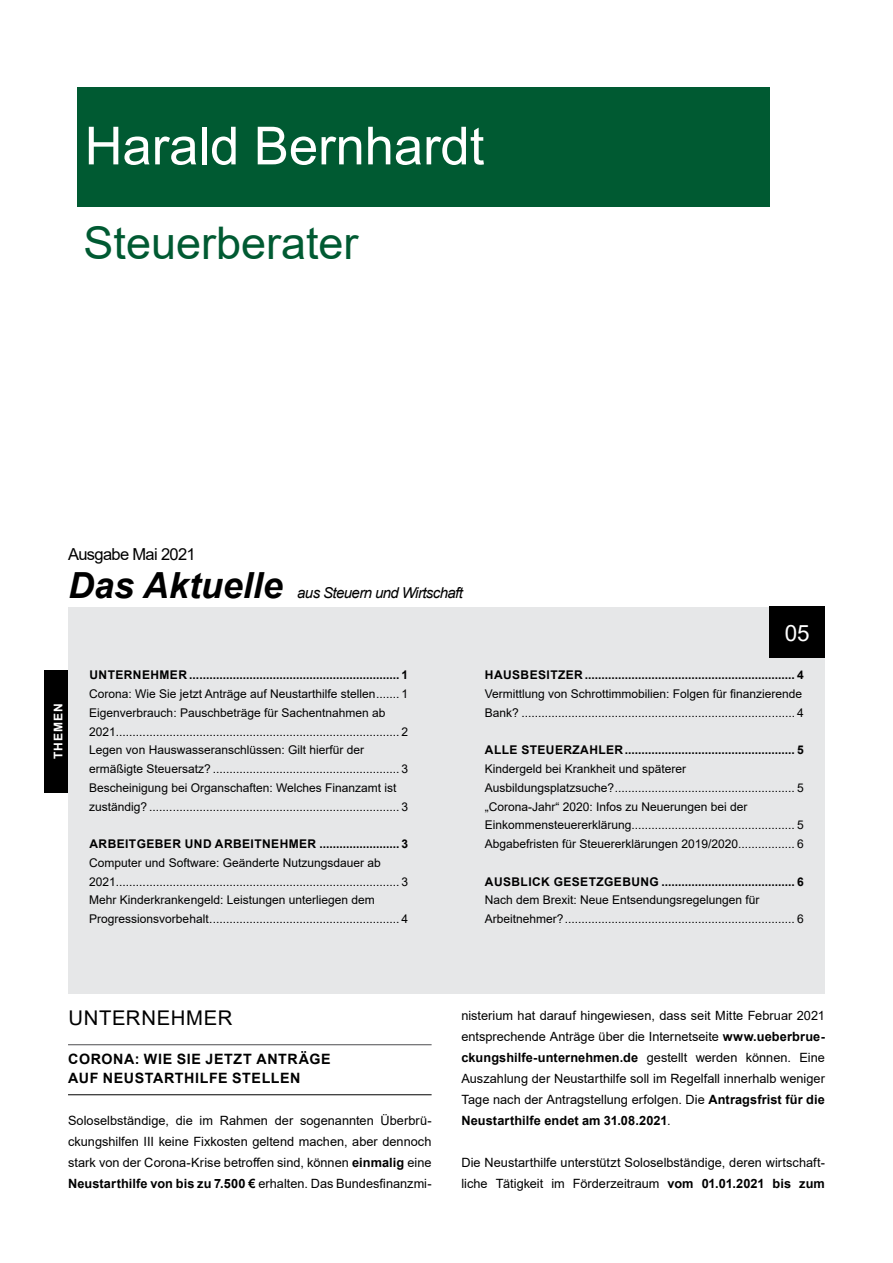
<style>
.page{position:relative;width:893px;height:1263px;background:#fff}
.page>*{position:absolute;margin:0;border:0;box-sizing:border-box;transform-origin:0 0}
.t1{font:52.5px "Arial";color:#fff}
.t2{font:45px "Arial";color:#005a32}
.t3{font:italic 700 36px "Arial";color:#000}
.t4{font:22.5px "Arial";color:#fff}
.t5{font:20.25px "Arial";letter-spacing:.035em;color:#000}
.t6{font:16.5px "Arial";letter-spacing:-.04em;color:#000}
.t7{font:italic 15px "Arial";letter-spacing:-.04em;color:#000}
.t8{font:700 14.25px/19.5px "Arial";letter-spacing:.045em;color:#000}
.t9{font:12.75px/21px "Arial";color:#000;text-align:justify}
.t10{font:12px/18.8px "Arial";color:#000}
.t11{font:700 12px "Arial";letter-spacing:.035em;color:#000}
.t12{font:700 12px "Arial";letter-spacing:.085em;color:#fff}
.s1{font-weight:700}
</style>
<div class="page">
<div style="left:77px;top:87px;width:693px;height:119px;background:#005a32"></div>
<div style="left:68px;top:607px;width:757px;height:387px;background:#e6e7e8"></div>
<hr style="left:68px;top:1044px;width:364px;height:1px;background:#4d4d4f">
<hr style="left:68px;top:1094px;width:364px;height:1px;background:#000">
<div style="left:770px;top:607px;width:55px;height:51px;background:#000"></div>
<div style="left:45px;top:670px;width:23px;height:122px;background:#000"></div>
<h1 class="t1" style="left:85px;top:110px;width:401px">Harald Bernhardt</h1>
<h2 class="t2" style="left:84px;top:212px;width:277px">Steuerberater</h2>
<h3 class="t6" style="left:68px;top:543px;width:129px">Ausgabe Mai 2021</h3>
<h3 class="t3" style="left:68px;top:561px;width:216px">Das Aktuelle</h3>
<p class="t7" style="left:297px;top:583px;width:167px">aus Steuern und Wirtschaft</p>
<p class="t12" style="left:50px;top:759px;width:57px;rotate:-90deg">THEMEN</p>
<p class="t11" style="left:90px;top:667px;width:320px">UNTERNEHMER ............................................................... 1</p>
<p class="t10" style="left:89px;top:684px;width:320px">Corona: Wie Sie jetzt Anträge auf Neustarthilfe stellen....... 1<br>Eigenverbrauch: Pauschbeträge für Sachentnahmen ab 2021..................................................................................... 2<br>Legen von Hauswasseranschlüssen: Gilt hierfür der ermäßigte Steuersatz? ........................................................ 3<br>Bescheinigung bei Organschaften: Welches Finanzamt ist zuständig? ........................................................................... 3</p>
<p class="t11" style="left:90px;top:835px;width:320px">ARBEITGEBER UND ARBEITNEHMER ........................ 3</p>
<p class="t10" style="left:89px;top:853px;width:320px">Computer und Software: Geänderte Nutzungsdauer ab 2021..................................................................................... 3<br>Mehr Kinderkrankengeld: Leistungen unterliegen dem Progressionsvorbehalt......................................................... 4</p>
<h3 class="t4" style="left:785px;top:617px;width:27px">05</h3>
<p class="t11" style="left:485px;top:667px;width:10px">HAU</p>
<p class="t11" style="left:512px;top:667px;width:293px">SBESITZER ............................................................... 4</p>
<p class="t10" style="left:485px;top:684px;width:320px">Vermittlung von Schrottimmobilien: Folgen für finanzierende<br>Bank? .................................................................................. 4</p>
<p class="t11" style="left:485px;top:742px;width:320px">ALLE STEU ERZAHLER................................................... 5</p>
<p class="t10" style="left:485px;top:759px;width:320px">Kindergeld bei Krankheit und späterer Ausbildungsplatzsuche?...................................................... 5 „Corona-Jahr“ 2020: Infos zu Neuerungen bei der Einkommensteuererklärung................................................. 5<br>Abgabefristen für Steuererklärungen 2019/2020................. 6</p>
<p class="t11" style="left:485px;top:873px;width:27px">AUSBLI</p>
<p class="t11" style="left:532px;top:873px;width:273px">CK GESETZGEBU NG ........................................ 6</p>
<p class="t10" style="left:485px;top:891px;width:320px">Nach dem Brexit: Neue Entsendungsregelungen für<br>Arbeitnehmer?..................................................................... 6</p>
<h3 class="t5" style="left:68px;top:1004px;width:89px">Unternehme</h3>
<h3 class="t5" style="left:218px;top:1004px;width:16px">r</h3>
<p class="t8" style="left:68px;top:1049px;width:264px">CORONA: WIE SIE JETZT ANTRÄGE<br>AU F N EUSTARTHILFE STELLEN</p>
<p class="t9" style="left:68px;top:1110px;width:365px">Soloselbständige, die im Rahmen der sogenannten Überbrü&shy;ckungshilfen III keine Fixkosten geltend machen, aber dennoch stark von der Corona-Krise betroffen sind, können <span class="s1">EINMALIG</span> eine <span class="s1">NEUSTARTHILFE VON BIS ZU 7.500 €</span> erhalten. Das Bundesfinanzmi-</p>
<p class="t9" style="left:461px;top:1005px;width:365px">nisterium hat darauf hingewiesen, dass seit Mitte Februar 2021 entsprechende Anträge über die Internetseite <span class="s1">WWW.UEBERBRUE-CKUNGSHILFE-UNTERNEHMEN.DE</span> gestellt werden können. Eine Auszahlung der Neustarthilfe soll im Regelfall innerhalb weniger Tage nach der Antragstellung erfolgen. Die <span class="s1">ANTRAGSFRIST FÜR DIE NEUSTARTHILFE ENDET AM 31.08.2021</span>.</p>
<p class="t9" style="left:461px;top:1152px;width:365px">Die Neustarthilfe unterstützt Soloselbständige, deren wirtschaft&shy;liche Tätigkeit im Förderzeitraum <span class="s1">VOM 01.01.2021 BIS ZUM</span></p>
</div>
